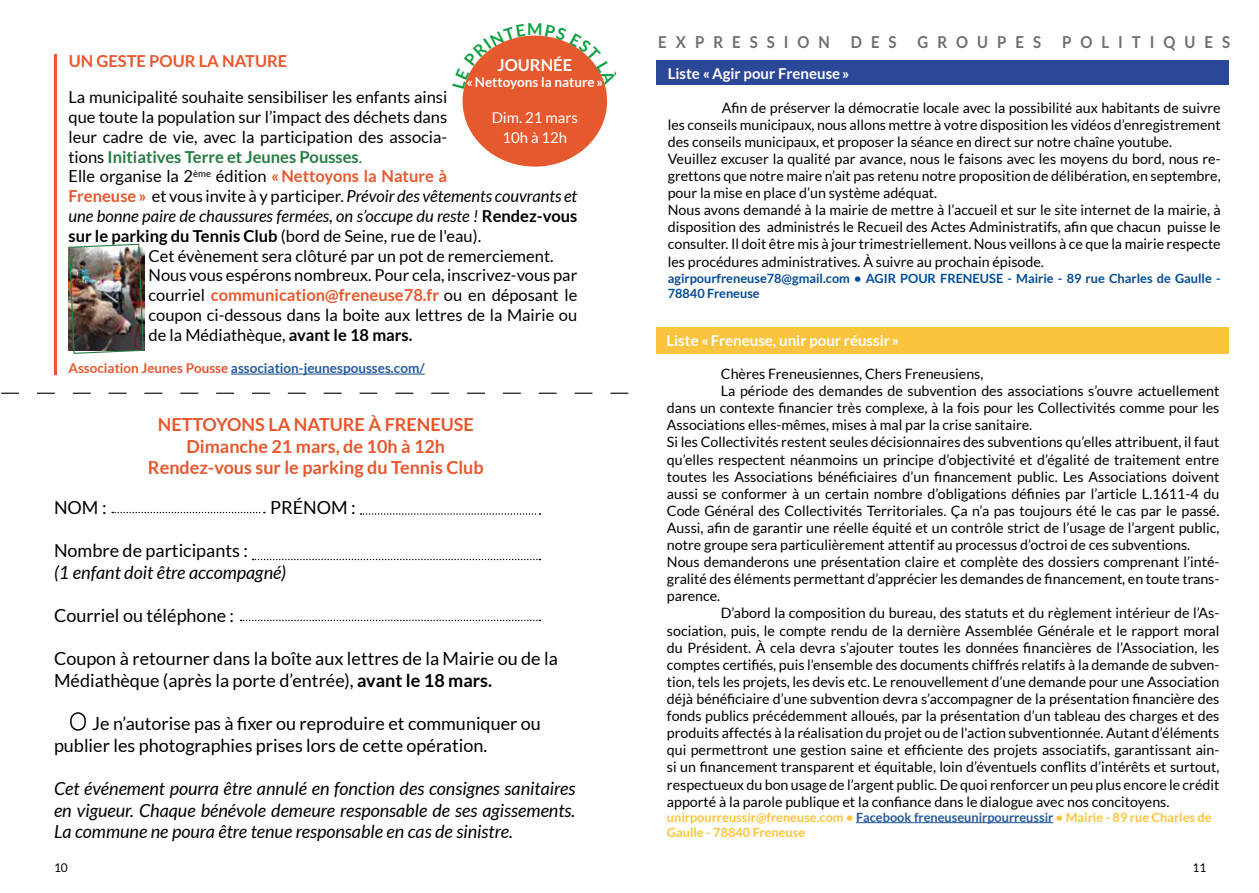
<style>
.page{position:relative;width:1259px;height:893px;background:#fff}
.page>*{position:absolute;margin:0;border:0;box-sizing:border-box;transform-origin:0 0}
.t1{font:18px/21.6px "Lato";color:#000}
.t2{font:italic 18px/21.6px "Lato";color:#000;text-align:justify}
.t3{font:700 18px/21.6px "Lato";color:#e6582e;text-align:center}
.t4{font:16.5px "Lato";color:#000}
.t5{font:italic 16.5px "Lato";color:#000}
.t6{font:700 16.5px "Lato";color:#e6582e}
.t7{font:700 16.5px "Lato";color:#277c43}
.t8{font:700 16.5px "Lato";letter-spacing:.6em;color:#706f6f;scale:.91 1}
.t9{font:700 16.5px "Lato";color:#fff}
.t10{font:700 15px "Lato";color:#fff}
.t11{font:15px/19.8px "Lato";color:#fff;text-align:center}
.t12{font:14.25px/17.2px "Lato";color:#000}
.t13{font:700 13.5px "Lato";color:#265a9b}
.t14{font:700 13.5px "Lato";color:#fff}
.t15{font:700 12.75px/15.3px "Lato";color:#fbc43e}
.t16{font:700 12.75px/15.3px "Lato";color:#034b95}
.t17{font:12px "Lato";color:#000}
.s1{color:#010202}
.s2{font-weight:400;color:#010202}
.s3{font-weight:400}
.s4{font-weight:700;color:#e6582e}
.s5{font-weight:700;font-style:normal;color:#e6582e}
.s6{font-style:normal}
.s7{font-weight:700;font-style:normal}
.s8{font-weight:700}
.s9{font-weight:400;color:#000}
.s10{color:#e6582e}
.s11{color:#265a9b}
</style>
<div class="page">
<div style="left:657px;top:61px;width:572px;height:24px;background:#2b4797"></div>
<hr style="left:856px;top:822px;width:197px;height:1px;background:#265a9b">
<div style="left:657px;top:327px;width:572px;height:27px;background:#fbc43e"></div>
<svg style="left:241px;top:620px;width:299px;height:1px"></svg>
<svg style="left:252px;top:559px;width:288px;height:1px"></svg>
<svg style="left:112px;top:512px;width:153px;height:1px"></svg>
<svg style="left:1px;top:393px;width:627px;height:1px"></svg>
<svg style="left:360px;top:513px;width:180px;height:2px"></svg>
<div style="left:70px;top:712px;width:16px;height:19px;border:2px solid #000;border-radius:7px"></div>
<hr style="left:54px;top:54px;width:3px;height:321px;background:#e6582e">
<div style="left:462px;top:36px;width:145px;height:131px;background:#e6582e;border-radius:50%"></div>
<hr style="left:231px;top:374px;width:194px;height:1px;background:#265a9b">
<img style="left:68px;top:243px;width:77px;height:111px">
<svg style="left:463px;top:35px;width:143px;height:54px"></svg>
<p class="t6" style="left:69px;top:52px;width:220px">UN GESTE POUR LA NATURE</p>
<p class="t9" style="left:497px;top:56px;width:76px">JOURNÉE</p>
<p class="t14" style="left:466px;top:75px;width:138px">« Nettoyons la nature »</p>
<p class="t11" style="left:492px;top:108px;width:88px">Dim. 21 mars<br>10h à 12h</p>
<p class="t4" style="left:68px;top:88px;width:380px">La municipalité souhaite sensibiliser les enfants ainsi</p>
<p class="t4" style="left:68px;top:108px;width:380px">que toute la population sur l’impact des déchets dans</p>
<p class="t4" style="left:68px;top:128px;width:380px">leur cadre de vie, avec la participation des <span class="s1">associa-</span></p>
<p class="t7" style="left:68px;top:148px;width:295px"><span class="s2">tions</span> Initiatives Terre et Jeunes Pousses<span class="s3">.</span></p>
<p class="t4" style="left:68px;top:168px;width:380px">Elle organise la 2<sup>ème</sup> édition <span class="s4">« Nettoyons la Nature à</span></p>
<p class="t5" style="left:68px;top:189px;width:510px"><span class="s5">Freneuse »</span> <span class="s6">et vous invite à y participer.</span> Prévoir des vêtements couvrants et</p>
<p class="t5" style="left:68px;top:207px;width:510px">une bonne paire de chaussures fermées, on s’occupe du reste ! <span class="s7">Rendez-vous</span></p>
<p class="t4" style="left:68px;top:227px;width:414px"><span class="s8">sur le parking du Tennis Club</span> (bord de Seine, rue de l'eau).</p>
<p class="t4" style="left:149px;top:246px;width:406px">Cet évènement sera clôturé par un pot de remerciement.</p>
<p class="t4" style="left:149px;top:266px;width:430px">Nous vous espérons nombreux. Pour cela, inscrivez-vous par</p>
<p class="t6" style="left:149px;top:286px;width:430px"><span class="s9">courriel</span> communication@freneuse78.fr <span class="s9">ou en déposant le</span></p>
<p class="t4" style="left:149px;top:306px;width:430px">coupon ci-dessous dans la boite aux lettres de la Mairie ou</p>
<p class="t4" style="left:149px;top:326px;width:265px">de la Médiathèque, <span class="s8">avant le 18 mars.</span></p>
<p class="t13" style="left:68px;top:361px;width:358px"><span class="s10">Association Jeunes Pousse</span> association-jeunespousses.com/</p>
<p class="t3" style="left:148px;top:414px;width:337px">NETTOYONS LA NATURE À FRENEUSE<br>Dimanche 21 mars, de 10h à 12h<br>Rendez-vous sur le parking du Tennis Club</p>
<p class="t1" style="left:54px;top:497px;width:54px">NOM :</p>
<p class="t1" style="left:270px;top:497px;width:87px">PRÉNOM :</p>
<p class="t1" style="left:54px;top:540px;width:195px">Nombre de participants :</p>
<p class="t2" style="left:54px;top:563px;width:234px">(1 enfant doit être accompagné)</p>
<p class="t1" style="left:54px;top:605px;width:182px">Courriel ou téléphone :</p>
<p class="t1" style="left:54px;top:648px;width:505px">Coupon à retourner dans la boîte aux lettres de la Mairie ou de la<br>Médiathèque (après la porte d’entrée), <span class="s8">avant le 18 mars.</span></p>
<p class="t1" style="left:54px;top:713px;width:488px;text-indent:38px">Je n’autorise pas à fixer ou reproduire et communiquer ou publier les photographies prises lors de cette opération.</p>
<p class="t2" style="left:54px;top:779px;width:523px">Cet événement pourra être annulé en fonction des consignes sanitaires en vigueur. Chaque bénévole demeure responsable de ses agissements.<br>La commune ne poura être tenue responsable en cas de sinistre.</p>
<p class="t8" style="left:658px;top:33px;width:190px">EXPRESSION</p>
<p class="t8" style="left:851px;top:33px;width:52px">DES</p>
<p class="t8" style="left:917px;top:33px;width:137px">GROUPES</p>
<p class="t8" style="left:1062px;top:33px;width:186px">POLITIQUES</p>
<p class="t10" style="left:668px;top:65px;width:183px">Liste « Agir pour Freneuse »</p>
<p class="t12" style="left:668px;top:99px;width:554px;text-indent:54px">Afin de préserver la démocratie locale avec la possibilité aux habitants de suivre les conseils municipaux, nous allons mettre à votre disposition les vidéos d’enregistrement des conseils municipaux, et proposer la séance en direct sur notre chaîne youtube.<br>Veuillez excuser la qualité par avance, nous le faisons avec les moyens du bord, nous re&shy;grettons que notre maire n’ait pas retenu notre proposition de délibération, en septembre, pour la mise en place d’un système adéquat.<br>Nous avons demandé à la mairie de mettre à l’accueil et sur le site internet de la mairie, à disposition des administrés le Recueil des Actes Administratifs, afin que chacun puisse le consulter. Il doit être mis à jour trimestriellement. Nous veillons à ce que la mairie respecte les procédures administratives. À suivre au prochain épisode.</p>
<p class="t16" style="left:668px;top:270px;width:554px">agirpourfreneuse78@gmail.com • AGIR POUR FRENEUSE - Mairie - 89 rue Charles de Gaulle -<br>78840 Freneuse</p>
<p class="t10" style="left:666px;top:333px;width:234px">Liste « Freneuse, unir pour réussir »</p>
<p class="t12" style="left:721px;top:365px;width:264px">Chères Freneusiennes, Chers Freneusiens,</p>
<p class="t12" style="left:721px;top:382px;width:500px">La période des demandes de subvention des associations s’ouvre actuellement</p>
<p class="t12" style="left:667px;top:399px;width:554px">dans un contexte financier très complexe, à la fois pour les Collectivités comme pour les</p>
<p class="t12" style="left:667px;top:416px;width:367px">Associations elles-mêmes, mises à mal par la crise sanitaire.</p>
<p class="t12" style="left:667px;top:434px;width:554px">Si les Collectivités restent seules décisionnaires des subventions qu’elles attribuent, il faut</p>
<p class="t12" style="left:667px;top:451px;width:554px">qu’elles respectent néanmoins un principe d’objectivité et d’égalité de traitement entre</p>
<p class="t12" style="left:667px;top:468px;width:554px">toutes les Associations bénéficiaires d’un financement public. Les Associations doivent</p>
<p class="t12" style="left:667px;top:485px;width:554px">aussi se conformer à un certain nombre d’obligations définies par l’article L.1611-4 du</p>
<p class="t12" style="left:667px;top:502px;width:554px">Code Général des Collectivités Territoriales. Ça n’a pas toujours été le cas par le passé.</p>
<p class="t12" style="left:667px;top:519px;width:554px">Aussi, afin de garantir une réelle équité et un contrôle strict de l’usage de l’argent public,</p>
<p class="t12" style="left:667px;top:536px;width:525px">notre groupe sera particulièrement attentif au processus d’octroi de ces subventions.</p>
<p class="t12" style="left:667px;top:553px;width:554px">Nous demanderons une présentation claire et complète des dossiers comprenant l’inté-</p>
<p class="t12" style="left:667px;top:570px;width:554px">gralité des éléments permettant d’apprécier les demandes de financement, en toute trans-</p>
<p class="t12" style="left:667px;top:588px;width:55px">parence.</p>
<p class="t12" style="left:721px;top:605px;width:500px">D’abord la composition du bureau, des statuts et du règlement intérieur de l’As-</p>
<p class="t12" style="left:667px;top:622px;width:554px">sociation, puis, le compte rendu de la dernière Assemblée Générale et le rapport moral</p>
<p class="t12" style="left:667px;top:639px;width:554px">du Président. À cela devra s’ajouter toutes les données financières de l’Association, les</p>
<p class="t12" style="left:667px;top:656px;width:554px">comptes certifiés, puis l’ensemble des documents chiffrés relatifs à la demande de subven-</p>
<p class="t12" style="left:667px;top:673px;width:554px">tion, tels les projets, les devis etc. Le renouvellement d’une demande pour une Association</p>
<p class="t12" style="left:667px;top:690px;width:554px">déjà bénéficiaire d’une subvention devra s’accompagner de la présentation financière des</p>
<p class="t12" style="left:667px;top:707px;width:554px">fonds publics précédemment alloués, par la présentation d’un tableau des charges et des</p>
<p class="t12" style="left:667px;top:724px;width:554px">produits affectés à la réalisation du projet ou de l'action subventionnée. Autant d’éléments</p>
<p class="t12" style="left:667px;top:741px;width:554px">qui permettront une gestion saine et efficiente des projets associatifs, garantissant ain-</p>
<p class="t12" style="left:667px;top:758px;width:554px">si un financement transparent et équitable, loin d’éventuels conflits d’intérêts et surtout,</p>
<p class="t12" style="left:667px;top:776px;width:554px">respectueux du bon usage de l’argent public. De quoi renforcer un peu plus encore le crédit</p>
<p class="t12" style="left:667px;top:793px;width:504px">apporté à la parole publique et la confiance dans le dialogue avec nos concitoyens.</p>
<p class="t15" style="left:667px;top:810px;width:546px">unirpourreussir@freneuse.com • <span class="s11">Facebook freneuseunirpourreussir</span> • Mairie - 89 rue Charles de<br>Gaulle - 78840 Freneuse</p>
<p class="t17" style="left:54px;top:861px;width:15px">10</p>
<p class="t17" style="left:1192px;top:861px;width:15px">11</p>
</div>
